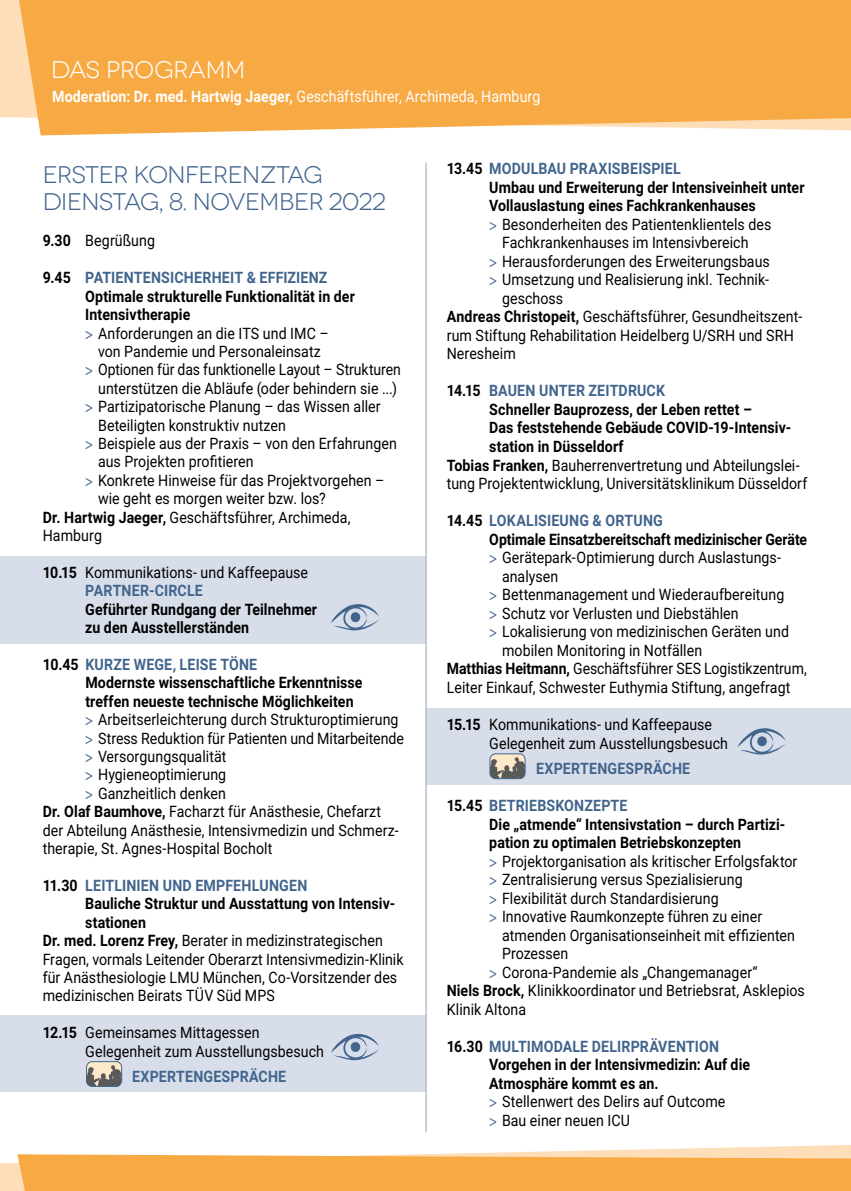
<style>
.page{position:relative;width:851px;height:1191px;background:#fff}
.page>*{position:absolute;margin:0;border:0;box-sizing:border-box;transform-origin:0 0}
.t1{font:24px/27px "Novecentowide";letter-spacing:-.015em;color:#42658d}
.t2{font:24px "Novecentowide";color:#fff}
.t3{font:15.75px/18.6px "Roboto";letter-spacing:.005em;color:#000;scale:.9 1}
.t4{font:700 15.75px/18.5px "Roboto";letter-spacing:.005em;color:#000;scale:.9 1}
.t5{font:700 15.75px "Roboto";letter-spacing:.01em;color:#42658d;scale:.9 1}
.t6{font:15.75px "Roboto";letter-spacing:.005em;color:#000;scale:.89 1}
.t7{font:15.75px "Roboto";letter-spacing:.005em;color:#fff;scale:.9 1}
.t8{font:700 15.75px "Roboto";letter-spacing:.005em;color:#000;scale:.89 1}
.s1{font-weight:700}
.s2{color:#000}
.s3{font-family:"Univers";font-stretch:condensed;color:#42658d}
.s4{font-weight:700;color:#42658d}
.s5{color:#42658d}
.s6{font-family:"Univers";font-weight:400;font-stretch:condensed;color:#42658d}
.s7{font-weight:400}
</style>
<div class="page">
<div style="left:0;top:556px;width:425px;height:87px;background:#d7deea"></div>
<div style="left:0;top:1015px;width:425px;height:76px;background:#d7deea"></div>
<div style="left:426px;top:708px;width:424px;height:76px;background:#d7deea"></div>
<div style="left:0;top:0;width:19px;height:118px;background:#fedeb9"></div>
<svg style="left:19px;top:0;width:831px;height:135px;background:#f7af4f"></svg>
<svg style="left:0;top:1145px;width:850px;height:46px"></svg>
<hr style="left:425px;top:162px;width:1px;height:970px;background:#a2abc3">
<img style="left:491px;top:754px;width:34px;height:24px">
<div style="left:489px;top:753px;width:36px;height:26px;border:1px solid #42658d;border-radius:6px"></div>
<img style="left:86px;top:1063px;width:36px;height:23px">
<div style="left:86px;top:1061px;width:36px;height:25px;border:1px solid #42658d;border-radius:6px"></div>
<svg style="left:737px;top:728px;width:48px;height:26px"></svg>
<svg style="left:331px;top:1034px;width:48px;height:26px"></svg>
<svg style="left:331px;top:604px;width:48px;height:26px"></svg>
<h1 class="t2" style="left:51px;top:56px;width:196px">DAS PROGRAMM</h1>
<p class="t7" style="left:52px;top:86px;width:544px"><span class="s1">Moderation: Dr. med. Hartwig Jaeger,</span> Geschäftsführer, Archimeda, Hamburg</p>
<h1 class="t1" style="left:43px;top:161px;width:344px">ERSTER KONFERENZTAG<br>DIENSTAG, 8. NOVEMBER 2022</h1>
<p class="t3" style="left:43px;top:231px;width:126px"><span class="s1">9.30</span> Begrüßung</p>
<p class="t5" style="left:43px;top:267px;width:318px"><span class="s2">9.45</span> PATIENTENSICHERHEIT &amp; EFFIZIENZ</p>
<p class="t4" style="left:85px;top:286px;width:301px">Optimale strukturelle Funktionalität in der</p>
<p class="t4" style="left:85px;top:305px;width:118px">Intensivtherapie</p>
<p class="t3" style="left:85px;top:323px;width:272px"><span class="s3">&gt;</span> Anforderungen an die ITS und IMC –</p>
<p class="t3" style="left:98px;top:341px;width:249px">von Pandemie und Personaleinsatz</p>
<p class="t6" style="left:85px;top:359px;width:356px"><span class="s3">&gt;</span> Optionen für das funktionelle Layout – Strukturen</p>
<p class="t3" style="left:98px;top:378px;width:334px">unterstützen die Abläufe (oder behindern sie ...)</p>
<p class="t3" style="left:85px;top:397px;width:330px"><span class="s3">&gt;</span> Partizipatorische Planung – das Wissen aller</p>
<p class="t3" style="left:98px;top:415px;width:210px">Beteiligten konstruktiv nutzen</p>
<p class="t3" style="left:85px;top:433px;width:348px"><span class="s3">&gt;</span> Beispiele aus der Praxis – von den Erfahrungen</p>
<p class="t3" style="left:98px;top:452px;width:174px">aus Projekten profitieren</p>
<p class="t3" style="left:85px;top:470px;width:334px"><span class="s3">&gt;</span> Konkrete Hinweise für das Projektvorgehen –</p>
<p class="t3" style="left:98px;top:489px;width:254px">wie geht es morgen weiter bzw. los?</p>
<p class="t3" style="left:43px;top:507px;width:343px"><span class="s1">Dr. Hartwig Jaeger,</span> Geschäftsführer, Archimeda,</p>
<p class="t3" style="left:43px;top:525px;width:67px">Hamburg</p>
<p class="t3" style="left:85px;top:562px;width:249px;text-indent:-43px"><span class="s1">10.15</span> Kommunikations- und Kaffeepause<br><span class="s4">PARTNER-CIRCLE</span></p>
<p class="t4" style="left:85px;top:599px;width:259px">Geführter Rundgang der Teilnehmer zu den Ausstellerständen</p>
<p class="t5" style="left:43px;top:653px;width:240px"><span class="s2">10.45</span> KURZE WEGE, LEISE TÖNE</p>
<p class="t4" style="left:85px;top:673px;width:309px">Modernste wissenschaftliche Erkenntnisse</p>
<p class="t4" style="left:85px;top:691px;width:299px">treffen neueste technische Möglichkeiten</p>
<p class="t3" style="left:85px;top:709px;width:349px"><span class="s3">&gt;</span> Arbeitserleichterung durch Strukturoptimierung</p>
<p class="t3" style="left:85px;top:728px;width:355px"><span class="s3">&gt;</span> Stress Reduktion für Patienten und Mitarbeitende</p>
<p class="t3" style="left:85px;top:746px;width:158px"><span class="s3">&gt;</span> Versorgungsqualität</p>
<p class="t3" style="left:85px;top:765px;width:158px"><span class="s3">&gt;</span> Hygieneoptimierung</p>
<p class="t3" style="left:85px;top:783px;width:158px"><span class="s3">&gt;</span> Ganzheitlich denken</p>
<p class="t3" style="left:43px;top:801px;width:377px"><span class="s1">Dr. Olaf Baumhove,</span> Facharzt für Anästhesie, Chefarzt</p>
<p class="t3" style="left:43px;top:820px;width:397px">der Abteilung Anästhesie, Intensivmedizin und Schmerz-</p>
<p class="t3" style="left:43px;top:838px;width:256px">therapie, St. Agnes-Hospital Bocholt</p>
<p class="t5" style="left:43px;top:874px;width:295px"><span class="s2">11.30</span> LEITLINIEN UND EMPFEHLUNGEN</p>
<p class="t4" style="left:85px;top:894px;width:346px">Bauliche Struktur und Ausstattung von Intensiv-</p>
<p class="t4" style="left:85px;top:912px;width:69px">stationen</p>
<p class="t3" style="left:43px;top:930px;width:379px"><span class="s1">Dr. med. Lorenz Frey,</span> Berater in medizinstrategischen</p>
<p class="t3" style="left:43px;top:949px;width:402px">Fragen, vormals Leitender Oberarzt Intensivmedizin-Klinik</p>
<p class="t3" style="left:43px;top:967px;width:395px">für Anästhesiologie LMU München, Co-Vorsitzender des</p>
<p class="t3" style="left:43px;top:986px;width:259px">medizinischen Beirats TÜV Süd MPS</p>
<p class="t3" style="left:85px;top:1022px;width:267px;text-indent:-43px"><span class="s1">12.15</span> Gemeinsames Mittagessen<br>Gelegenheit zum Ausstellungsbesuch</p>
<p class="t5" style="left:132px;top:1065px;width:173px">EXPERTENGESPRÄCHE</p>
<p class="t5" style="left:446px;top:157px;width:262px"><span class="s2">13.45</span> MODULBAU PRAXISBEISPIEL</p>
<p class="t4" style="left:489px;top:177px;width:352px">Umbau und Erweiterung der Intensiveinheit unter</p>
<p class="t4" style="left:489px;top:196px;width:297px">Vollauslastung eines Fachkrankenhauses</p>
<p class="t3" style="left:489px;top:214px;width:315px"><span class="s3">&gt;</span> Besonderheiten des Patientenklientels des</p>
<p class="t3" style="left:502px;top:233px;width:275px">Fachkrankenhauses im Intensivbereich</p>
<p class="t3" style="left:489px;top:251px;width:313px"><span class="s3">&gt;</span> Herausforderungen des Erweiterungsbaus</p>
<p class="t3" style="left:489px;top:270px;width:312px"><span class="s3">&gt;</span> Umsetzung und Realisierung inkl. Technik-</p>
<p class="t3" style="left:502px;top:288px;width:69px">geschoss</p>
<p class="t3" style="left:446px;top:307px;width:396px"><span class="s1">Andreas Christopeit,</span> Geschäftsführer, Gesundheitszent-</p>
<p class="t3" style="left:446px;top:325px;width:387px">rum Stiftung Rehabilitation Heidelberg U/SRH und SRH</p>
<p class="t3" style="left:446px;top:344px;width:78px">Neresheim</p>
<p class="t5" style="left:446px;top:380px;width:244px"><span class="s2">14.15</span> BAUEN UNTER ZEITDRUCK</p>
<p class="t4" style="left:489px;top:399px;width:293px">Schneller Bauprozess, der Leben rettet –</p>
<p class="t4" style="left:489px;top:418px;width:337px">Das feststehende Gebäude COVID-19-Intensiv-</p>
<p class="t4" style="left:489px;top:436px;width:151px">station in Düsseldorf</p>
<p class="t3" style="left:446px;top:455px;width:393px"><span class="s1">Tobias Franken,</span> Bauherrenvertretung und Abteilungslei-</p>
<p class="t3" style="left:446px;top:473px;width:402px">tung Projektentwicklung, Universitätsklinikum Düsseldorf</p>
<p class="t5" style="left:446px;top:509px;width:242px"><span class="s2">14.45</span> LOKALISIEUNG &amp; ORTUNG</p>
<p class="t8" style="left:489px;top:528px;width:358px">Optimale Einsatzbereitschaft medizinischer Geräte</p>
<p class="t3" style="left:489px;top:548px;width:326px"><span class="s3">&gt;</span> Gerätepark-Optimierung durch Auslastungs-</p>
<p class="t3" style="left:502px;top:566px;width:64px">analysen</p>
<p class="t3" style="left:489px;top:585px;width:329px"><span class="s3">&gt;</span> Bettenmanagement und Wiederaufbereitung</p>
<p class="t3" style="left:489px;top:603px;width:278px"><span class="s3">&gt;</span> Schutz vor Verlusten und Diebstählen</p>
<p class="t3" style="left:489px;top:622px;width:334px"><span class="s3">&gt;</span> Lokalisierung von medizinischen Geräten und</p>
<p class="t3" style="left:502px;top:640px;width:224px">mobilen Monitoring in Notfällen</p>
<p class="t6" style="left:446px;top:658px;width:406px"><span class="s1">Matthias Heitmann,</span> Geschäftsführer SES Logistikzentrum,</p>
<p class="t3" style="left:446px;top:677px;width:383px">Leiter Einkauf, Schwester Euthymia Stiftung, angefragt</p>
<p class="t3" style="left:489px;top:714px;width:267px;text-indent:-43px"><span class="s1">15.15</span> Kommunikations- und Kaffeepause<br>Gelegenheit zum Ausstellungsbesuch</p>
<p class="t5" style="left:536px;top:757px;width:173px">EXPERTENGESPRÄCHE</p>
<p class="t3" style="left:489px;top:795px;width:344px;text-indent:-43px"><span class="s1">15.45</span> <span class="s4">BETRIEBSKONZEPTE<br></span><span class="s1">Die „atmende“ Intensivstation – durch Partizi&shy;pation zu optimalen Betriebskonzepten<br></span><span class="s3">&gt;</span> Projektorganisation als kritischer Erfolgsfaktor <span class="s3">&gt;</span> Zentralisierung versus Spezialisierung<br><span class="s3">&gt;</span> Flexibilität durch Standardisierung<br><span class="s3">&gt;</span> Innovative Raumkonzepte führen zu einer</p>
<p class="t3" style="left:502px;top:925px;width:327px">atmenden Organisationseinheit mit effizienten</p>
<p class="t3" style="left:502px;top:944px;width:75px">Prozessen</p>
<p class="t3" style="left:489px;top:962px;width:299px"><span class="s3">&gt;</span> Corona-Pandemie als „Changemanager“</p>
<p class="t3" style="left:446px;top:981px;width:399px"><span class="s1">Niels Brock,</span> Klinikkoordinator und Betriebsrat, Asklepios</p>
<p class="t3" style="left:446px;top:999px;width:90px">Klinik Altona</p>
<p class="t4" style="left:489px;top:1036px;width:291px;text-indent:-43px">16.30 <span class="s5">MULTIMODALE DELIRPRÄVENTION<br></span>Vorgehen in der Intensivmedizin: Auf die<br>Atmosphäre kommt es an.<br><span class="s6">&gt;</span> <span class="s7">Stellenwert des Delirs auf Outcome<br></span><span class="s6">&gt;</span> <span class="s7">Bau einer neuen ICU</span></p>
</div>
